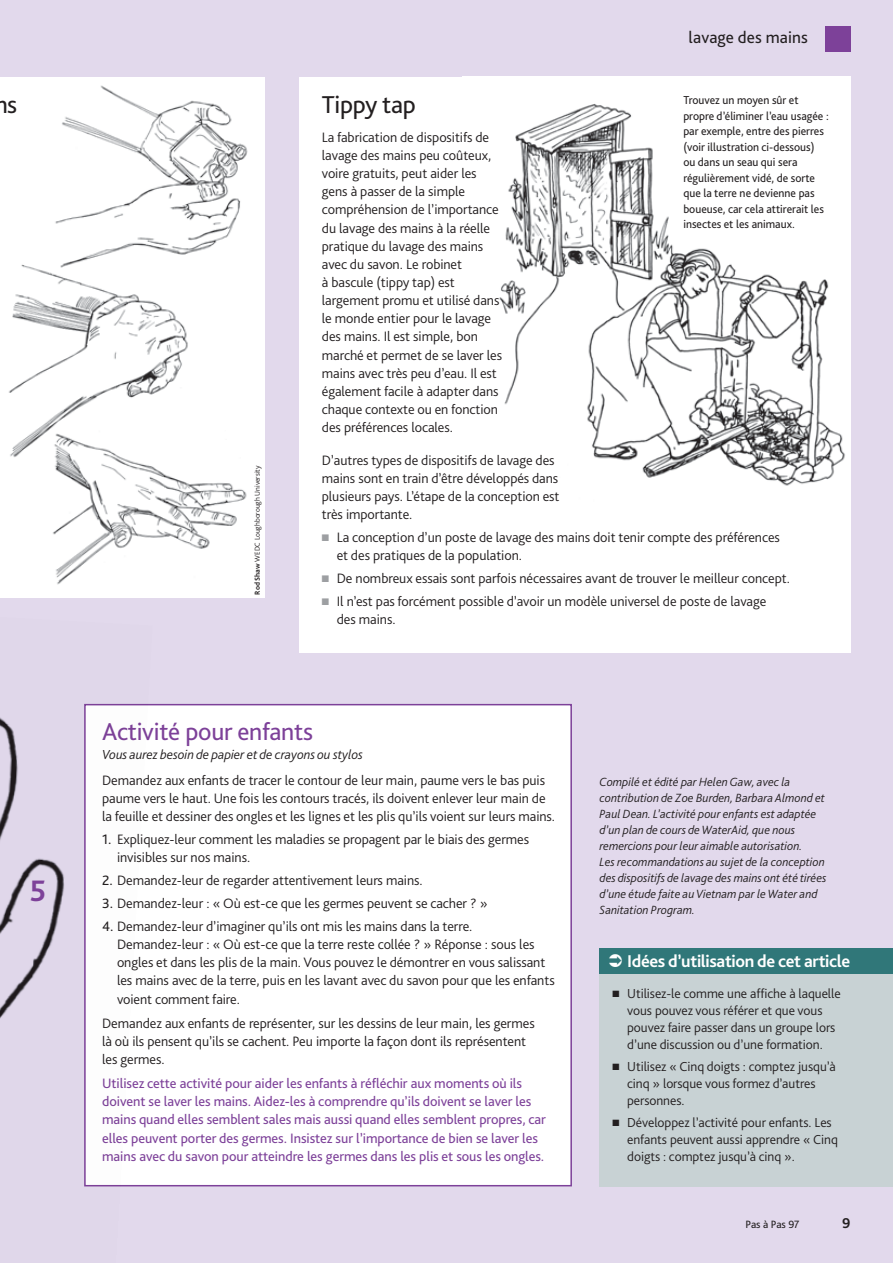
<style>
.page{position:relative;width:893px;height:1263px;background:#e2d9ec}
.page>*{position:absolute;margin:0;border:0;box-sizing:border-box;transform-origin:0 0}
.t1{font:700 30.9px "Bliss Pro";color:#7d4199}
.t2{font:25.5px "Bliss Pro";letter-spacing:-.01em;color:#7d4199}
.t3{font:25.5px "Bliss Pro";letter-spacing:-.01em;color:#231f20}
.t4{font:700 17.85px "Bliss Pro";letter-spacing:-.02em;color:#fff}
.t5{font:17.25px "Bliss Pro";letter-spacing:.005em;color:#231f20}
.t6{font:700 15px "Bliss Pro";color:#231f20}
.t7{font:300 14.25px/18.1px "Bliss Pro";letter-spacing:-.005em;color:#231f20}
.t8{font:14.25px/18.1px "Bliss Pro";letter-spacing:-.005em;color:#7d4199}
.t9{font:300 13.65px/17.1px "Bliss Pro";letter-spacing:-.005em;color:#231f20}
.t10{font:italic 300 13.65px "Bliss Pro";letter-spacing:-.005em;color:#231f20}
.t11{font:italic 300 12.45px/16px "Bliss Pro";color:#231f20}
.t12{font:12px/15.5px "Bliss Pro";color:#231f20}
.t13{font:11.1px "Bliss Pro";letter-spacing:-.015em;color:#231f20}
.t14{font:300 7.5px "Bliss Pro";color:#231f20}
.s1{color:#9d9fa2}
.s2{font-weight:700}
.s3{font-weight:400}
</style>
<div class="page">
<div style="left:825px;top:26px;width:25px;height:25px;background:#7d4199"></div>
<div style="left:84px;top:704px;width:488px;height:482px;background:#fff;border:2px solid #7d4199"></div>
<div style="left:600px;top:974px;width:293px;height:212px;background:#c8d2d4"></div>
<div style="left:600px;top:949px;width:293px;height:25px;background:#307779"></div>
<img style="left:0;top:703px;width:152px;height:484px">
<div style="left:0;top:77px;width:264px;height:521px;background:#fff"></div>
<img style="left:9px;top:264px;width:179px;height:193px">
<img style="left:45px;top:430px;width:202px;height:155px">
<img style="left:44px;top:85px;width:204px;height:185px">
<div style="left:299px;top:77px;width:551px;height:575px;background:#fff"></div>
<img style="left:499px;top:104px;width:346px;height:382px">
<p class="t5" style="left:689px;top:26px;width:121px">lavage des mains</p>
<h2 class="t3" style="left:-6px;top:89px;width:24px">ns</h2>
<h2 class="t3" style="left:322px;top:89px;width:96px">Tippy tap</h2>
<p class="t7" style="left:322px;top:128px;width:182px">La fabrication de dispositifs de lavage des mains peu coûteux, voire gratuits, peut aider les gens à passer de la simple compréhension de l’importance du lavage des mains à la réelle pratique du lavage des mains avec du savon. Le robinet<br>à bascule (tippy tap) est largement promu et utilisé dans le monde entier pour le lavage des mains. Il est simple, bon marché et permet de se laver les mains avec très peu d’eau. Il est également facile à adapter dans chaque contexte ou en fonction des préférences locales.</p>
<p class="t7" style="left:322px;top:450px;width:239px">D’autres types de dispositifs de lavage des mains sont en train d’être développés dans plusieurs pays. L’étape de la conception est très importante.</p>
<p class="t7" style="left:337px;top:528px;width:445px;text-indent:-15px"><span class="s1">■</span> La conception d’un poste de lavage des mains doit tenir compte des préférences et des pratiques de la population.</p>
<p class="t7" style="left:322px;top:569px;width:470px"><span class="s1">■</span> De nombreux essais sont parfois nécessaires avant de trouver le meilleur concept.</p>
<p class="t7" style="left:337px;top:591px;width:431px;text-indent:-15px"><span class="s1">■</span> Il n’est pas forcément possible d’avoir un modèle universel de poste de lavage des mains.</p>
<p class="t12" style="left:683px;top:92px;width:147px">Trouvez un moyen sûr et propre d’éliminer l’eau usagée : par exemple, entre des pierres (voir illustration ci-dessous) ou dans un seau qui sera régulièrement vidé, de sorte que la terre ne devienne pas boueuse, car cela attirerait les insectes et les animaux.</p>
<p class="t14" style="left:253px;top:595px;width:131px;rotate:-90deg"><span class="s2">Rod Shaw</span> WEDC Loughborough University</p>
<h1 class="t1" style="left:30px;top:872px;width:18px">5</h1>
<h2 class="t2" style="left:102px;top:715px;width:212px">Activité pour enfants</h2>
<p class="t10" style="left:102px;top:746px;width:262px">Vous aurez besoin de papier et de crayons ou stylos</p>
<p class="t7" style="left:102px;top:771px;width:454px">Demandez aux enfants de tracer le contour de leur main, paume vers le bas puis paume vers le haut. Une fois les contours tracés, ils doivent enlever leur main de la feuille et dessiner des ongles et les lignes et les plis qu’ils voient sur leurs mains.</p>
<p class="t7" style="left:117px;top:830px;width:414px;text-indent:-15px"><span class="s3">1.</span> Expliquez-leur comment les maladies se propagent par le biais des germes invisibles sur nos mains.</p>
<p class="t7" style="left:102px;top:871px;width:322px"><span class="s3">2.</span> Demandez-leur de regarder attentivement leurs mains.</p>
<p class="t7" style="left:102px;top:894px;width:387px"><span class="s3">3.</span> Demandez-leur : « Où est-ce que les germes peuvent se cacher ? »</p>
<p class="t7" style="left:117px;top:917px;width:439px;text-indent:-15px"><span class="s3">4.</span> Demandez-leur d’imaginer qu’ils ont mis les mains dans la terre.<br>Demandez‑leur : « Où est-ce que la terre reste collée ? » Réponse : sous les ongles et dans les plis de la main. Vous pouvez le démontrer en vous salissant les mains avec de la terre, puis en les lavant avec du savon pour que les enfants voient comment faire.</p>
<p class="t7" style="left:102px;top:1013px;width:434px">Demandez aux enfants de représenter, sur les dessins de leur main, les germes là où ils pensent qu’ils se cachent. Peu importe la façon dont ils représentent les germes.</p>
<p class="t8" style="left:102px;top:1074px;width:445px">Utilisez cette activité pour aider les enfants à réfléchir aux moments où ils doivent se laver les mains. Aidez-les à comprendre qu’ils doivent se laver les mains quand elles semblent sales mais aussi quand elles semblent propres, car elles peuvent porter des germes. Insistez sur l’importance de bien se laver les mains avec du savon pour atteindre les germes dans les plis et sous les ongles.</p>
<p class="t11" style="left:600px;top:773px;width:228px">Compilé et édité par Helen Gaw, avec la contribution de Zoe Burden, Barbara Almond et Paul Dean. L’activité pour enfants est adaptée d’un plan de cours de WaterAid, que nous remercions pour leur aimable autorisation.<br>Les recommandations au sujet de la conception des dispositifs de lavage des mains ont été tirées d’une étude faite au Vietnam par le Water and Sanitation Program.</p>
<p class="t4" style="left:627px;top:950px;width:225px">Idées d’utilisation de cet article</p>
<p class="t9" style="left:627px;top:985px;width:215px;text-indent:-15px">■ Utilisez-le comme une affiche à laquelle vous pouvez vous référer et que vous pouvez faire passer dans un groupe lors d’une discussion ou d’une formation.</p>
<p class="t9" style="left:627px;top:1058px;width:210px;text-indent:-15px">■ Utilisez « Cinq doigts : comptez jusqu’à cinq » lorsque vous formez d’autres personnes.</p>
<p class="t9" style="left:627px;top:1114px;width:212px;text-indent:-15px">■ Développez l’activité pour enfants. Les enfants peuvent aussi apprendre « Cinq doigts : comptez jusqu’à cinq ».</p>
<p class="t13" style="left:745px;top:1217px;width:55px">Pas à Pas 97</p>
<p class="t6" style="left:842px;top:1213px;width:10px">9</p>
</div>
